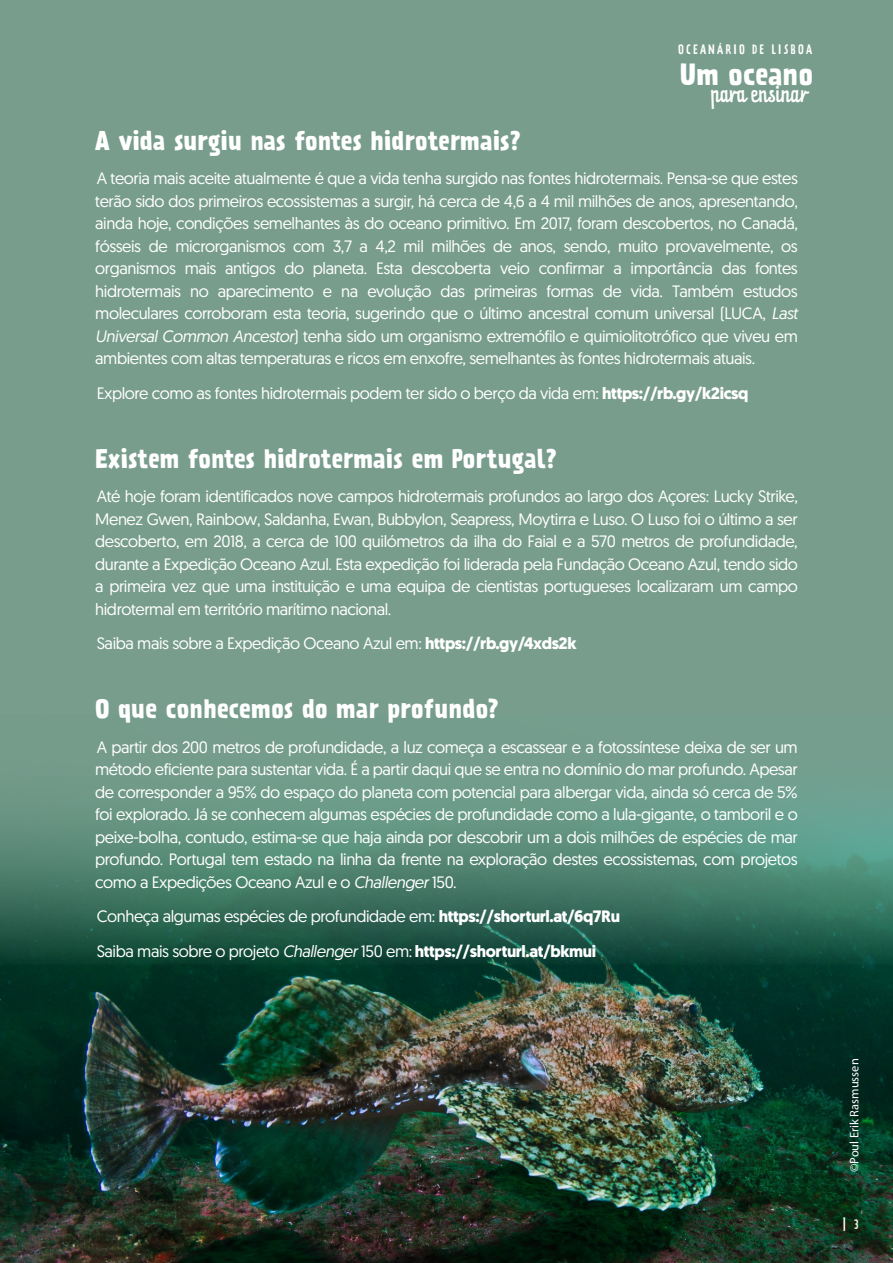
<style>
.page{position:relative;width:893px;height:1263px;background:#fff}
.page>*{position:absolute;margin:0;border:0;box-sizing:border-box;transform-origin:0 0}
.t1{font:700 27.45px "Prater Sans Pro";letter-spacing:.015em;color:#fff}
.t2{font:700 24px "Prater Sans Pro";color:#fff}
.t3{font:700 24px "Prater Sans Pro";letter-spacing:.02em;color:#fff}
.t4{font:19.5px "Prater Script Pro";color:#fff}
.t5{font:16.5px/22.5px "Geomanist";letter-spacing:-.025em;color:#fff;text-align:justify}
.t6{font:12.45px "Myriad Pro";color:#fff}
.t7{font:12.15px "Prater Sans Pro";letter-spacing:.18em;color:#fff}
.s1{font-style:italic}
.s2{font-weight:700}
</style>
<div class="page">
<img style="left:0;top:964px;width:893px;height:299px">
<svg style="left:0;top:713px;width:893px;height:251px;background:#548674"></svg>
<div style="left:0;top:0;width:893px;height:713px;background:#789d8d"></div>
<p class="t7" style="left:678px;top:41px;width:135px">OCEANÁRIO DE LISBOA</p>
<h1 class="t1" style="left:680px;top:54px;width:134px">Um oceano</h1>
<p class="t4" style="left:711px;top:78px;width:98px">para ensinar</p>
<h2 class="t2" style="left:95px;top:122px;width:427px">A vida surgiu nas fontes hidrotermais?</h2>
<p class="t5" style="left:95px;top:167px;width:704px">A teoria mais aceite atualmente é que a vida tenha surgido nas fontes hidrotermais. Pensa-se que estes terão sido dos primeiros ecossistemas a surgir, há cerca de 4,6 a 4 mil milhões de anos, apresentando, ainda hoje, condições semelhantes às do oceano primitivo. Em 2017, foram descobertos, no Canadá, fósseis de microrganismos com 3,7 a 4,2 mil milhões de anos, sendo, muito provavelmente, os organismos mais antigos do planeta. Esta descoberta veio confirmar a importância das fontes hidrotermais no aparecimento e na evolução das primeiras formas de vida. Também estudos moleculares corroboram esta teoria, sugerindo que o último ancestral comum universal (LUCA, <span class="s1">Last Universal Common Ancestor</span>) tenha sido um organismo extremófilo e quimiolitotrófico que viveu em ambientes com altas temperaturas e ricos em enxofre, semelhantes às fontes hidrotermais atuais.</p>
<p class="t5" style="left:97px;top:381px;width:653px">Explore como as fontes hidrotermais podem ter sido o berço da vida em: <span class="s2">https://rb.gy/k2icsq</span></p>
<h2 class="t2" style="left:95px;top:440px;width:463px">Existem fontes hidrotermais em Portugal?</h2>
<p class="t5" style="left:95px;top:485px;width:704px">Até hoje foram identificados nove campos hidrotermais profundos ao largo dos Açores: Lucky Strike, Menez Gwen, Rainbow, Saldanha, Ewan, Bubbylon, Seapress, Moytirra e Luso. O Luso foi o último a ser descoberto, em 2018, a cerca de 100 quilómetros da ilha do Faial e a 570 metros de profundidade, durante a Expedição Oceano Azul. Esta expedição foi liderada pela Fundação Oceano Azul, tendo sido a primeira vez que uma instituição e uma equipa de cientistas portugueses localizaram um campo hidrotermal em território marítimo nacional.</p>
<p class="t5" style="left:97px;top:632px;width:481px">Saiba mais sobre a Expedição Oceano Azul em: <span class="s2">https://rb.gy/4xds2k</span></p>
<h2 class="t3" style="left:95px;top:691px;width:405px">O que conhecemos do mar profundo?</h2>
<p class="t5" style="left:95px;top:735px;width:704px">A partir dos 200 metros de profundidade, a luz começa a escassear e a fotossíntese deixa de ser um método eficiente para sustentar vida. É a partir daqui que se entra no domínio do mar profundo. Apesar de corresponder a 95% do espaço do planeta com potencial para albergar vida, ainda só cerca de 5% foi explorado. Já se conhecem algumas espécies de profundidade como a lula-gigante, o tamboril e o peixe-bolha, contudo, estima-se que haja ainda por descobrir um a dois milhões de espécies de mar profundo. Portugal tem estado na linha da frente na exploração destes ecossistemas, com projetos como a Expedições Oceano Azul e o <span class="s1">Challenger</span> 150.</p>
<p class="t5" style="left:97px;top:899px;width:525px;line-height:34.5px">Conheça algumas espécies de profundidade em: <span class="s2">https://shorturl.at/6q7Ru<br></span>Saiba mais sobre o projeto <span class="s1">Challenger</span> 150 em: <span class="s2">https://shorturl.at/bkmui</span></p>
<p class="t6" style="left:847px;top:1172px;width:115px;rotate:-90deg">©Poul Erik Rasmussen</p>
<p class="t7" style="left:842px;top:1217px;width:18px">| 3</p>
</div>
